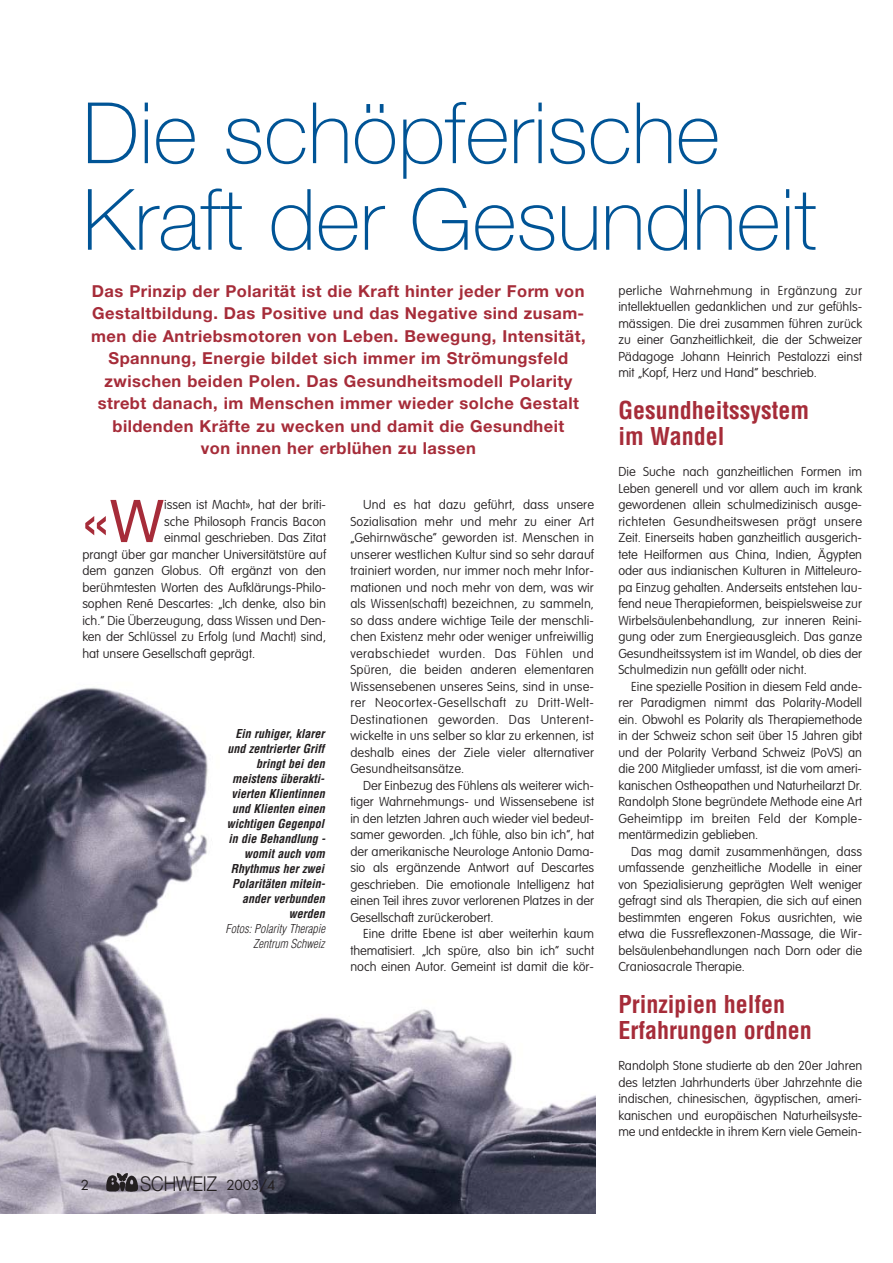
<style>
.page{position:relative;width:893px;height:1263px;background:#fff}
.page>*{position:absolute;margin:0;border:0;box-sizing:border-box;transform-origin:0 0}
.t1{font:100 84.75px/86.6px "Helvetica Neue";color:#005496}
.t2{font:58.95px "Helvetica Neue";color:#a62c39}
.t3{font:700 condensed 24px/25.5px "Helvetica";color:#a62c39}
.t4{font:300 20.4px "Helvetica Neue";color:#231f20;scale:.87 1}
.t5{font:700 16.5px/22.5px "Helvetica Neue";letter-spacing:.03em;color:#a62c39;text-align:center}
.t6{font:13.5px "Futura";color:#231f20}
.t7{font:100 12.75px/16.5px "VAG Rounded";color:#231f20;text-align:justify}
.t8{font:italic 700 condensed 12px/15px "Helvetica";color:#231f20;text-align:right}
.t9{font:italic 300 condensed 12px/15px "Helvetica";color:#231f20;text-align:right}
.s1{font-family:"Futura";font-weight:400;font-size:13.5px}
</style>
<div class="page">
<img style="left:0;top:687px;width:595px;height:527px">
<img style="left:106px;top:1172px;width:32px;height:20px">
<div style="left:349px;top:489px;width:246px;height:489px;background:#fff"></div>
<h1 class="t1" style="left:83px;top:97px;width:735px">Die schöpferische<br>Kraft der Gesundheit</h1>
<p class="t5" style="left:91px;top:281px;width:496px">Das Prinzip der Polarität ist die Kraft hinter jeder Form von Gestaltbildung. Das Positive und das Negative sind zusam&shy;men die Antriebsmotoren von Leben. Bewegung, Intensität, Spannung, Energie bildet sich immer im Strömungsfeld zwischen beiden Polen. Das Gesundheitsmodell Polarity strebt danach, im Menschen immer wieder solche Gestalt bildenden Kräfte zu wecken und damit die Gesundheit<br>von innen her erblühen zu lassen</p>
<p class="t7" style="left:618px;top:283px;width:245px">perliche Wahrnehmung in Ergänzung zur intellektuellen gedanklichen und zur gefühls&shy;mässigen. Die drei zusammen führen zurück zu einer Ganzheitlichkeit, die der Schweizer Pädagoge Johann Heinrich Pestalozzi einst mit „Kopf, Herz und Hand“ beschrieb.</p>
<h3 class="t3" style="left:618px;top:400px;width:192px">Gesundheitssystem im Wandel</h3>
<p class="t7" style="left:618px;top:464px;width:245px">Die Suche nach ganzheitlichen Formen im Leben generell und vor allem auch im krank gewordenen allein schulmedizinisch ausge&shy;richteten Gesundheitswesen prägt unsere Zeit. Einerseits haben ganzheitlich ausgerich&shy;tete Heilformen aus China, Indien, Ägypten oder aus indianischen Kulturen in Mitteleuro&shy;pa Einzug gehalten. Anderseits entstehen lau&shy;fend neue Therapieformen, beispielsweise zur Wirbelsäulenbehandlung, zur inneren Reini&shy;gung oder zum Energieausgleich. Das ganze Gesundheitssystem ist im Wandel, ob dies der Schulmedizin nun gefällt oder nicht.</p>
<p class="t7" style="left:618px;top:679px;width:245px;text-indent:13px">Eine spezielle Position in diesem Feld ande&shy;rer Paradigmen nimmt das Polarity-Modell ein. Obwohl es Polarity als Therapiemethode in der Schweiz schon seit über 15 Jahren gibt und der Polarity Verband Schweiz (PoVS) an die 200 Mitglieder umfasst, ist die vom ameri&shy;kanischen Ostheopathen und Naturheilarzt Dr.<br>Randolph Stone begründete Methode eine Art Geheimtipp im breiten Feld der Komple&shy;mentärmedizin geblieben.</p>
<p class="t7" style="left:618px;top:844px;width:245px;text-indent:13px">Das mag damit zusammenhängen, dass umfassende genzheitliche Modelle in einer von Spezialisierung geprägten Welt weniger gefragt sind als Therapien, die sich auf einen bestimmten engeren Fokus ausrichten, wie etwa die Fussreflexzonen-Massage, die Wir&shy;belsäulenbehandlungen nach Dorn oder die Craniosacrale Therapie.</p>
<h3 class="t3" style="left:618px;top:994px;width:195px">Prinzipien helfen<br>Erfahrungen ordnen</h3>
<p class="t7" style="left:618px;top:1058px;width:245px">Randolph Stone studierte ab den 20er Jahren des letzten Jahrhunderts über Jahrzehnte die indischen, chinesischen, ägyptischen, ameri&shy;kanischen und europäischen Naturheilsyste&shy;me und entdeckte in ihrem Kern viele Gemein-</p>
<h2 class="t2" style="left:82px;top:500px;width:83px">«W</h2>
<p class="t7" style="left:164px;top:497px;width:163px">issen ist Macht», hat der briti-</p>
<p class="t7" style="left:350px;top:497px;width:245px;text-indent:13px">Und es hat dazu geführt, dass unsere Sozialisation mehr und mehr zu einer Art „Gehirnwäsche“ geworden ist. Menschen in unserer westlichen Kultur sind so sehr darauf trainiert worden, nur immer noch mehr Infor&shy;mationen und noch mehr von dem, was wir als Wissen(schaft) bezeichnen, zu sammeln, so dass andere wichtige Teile der menschli&shy;chen Existenz mehr oder weniger unfreiwillig verabschiedet wurden. Das Fühlen und Spüren, die beiden anderen elementaren Wissensebenen unseres Seins, sind in unse&shy;rer Neocortex-Gesellschaft zu Dritt-Welt-Destinationen geworden. Das Unterent&shy;wickelte in uns selber so klar zu erkennen, ist deshalb eines der Ziele vieler alternativer Gesundheitsansätze.</p>
<p class="t7" style="left:350px;top:778px;width:245px;text-indent:13px">Der Einbezug des Fühlens als weiterer wich&shy;tiger Wahrnehmungs- und Wissensebene ist in den letzten Jahren auch wieder viel bedeut&shy;samer geworden. „Ich fühle, also bin ich“, hat der amerikanische Neurologe Antonio Dama&shy;sio als ergänzende Antwort auf Descartes geschrieben. Die emotionale Intelligenz hat einen Teil ihres zuvor verlorenen Platzes in der Gesellschaft zurückerobert.</p>
<p class="t7" style="left:350px;top:926px;width:245px;text-indent:13px">Eine dritte Ebene ist aber weiterhin kaum thematisiert. „Ich spüre, also bin ich“ sucht noch einen Autor. Gemeint ist damit die kör-</p>
<p class="t7" style="left:164px;top:514px;width:163px">sche Philosoph Francis Bacon</p>
<p class="t7" style="left:164px;top:530px;width:163px">einmal geschrieben. Das Zitat</p>
<p class="t7" style="left:82px;top:547px;width:245px">prangt über gar mancher Universitätstüre auf</p>
<p class="t7" style="left:82px;top:563px;width:245px">dem ganzen Globus. Oft ergänzt von den</p>
<p class="t7" style="left:82px;top:580px;width:245px">berühmtesten Worten des Aufklärungs-Philo-</p>
<p class="t7" style="left:82px;top:596px;width:245px">sophen René Descartes: „Ich denke, also bin</p>
<p class="t7" style="left:82px;top:613px;width:245px">ich.“ Die Überzeugung, dass Wissen und Den-</p>
<p class="t7" style="left:82px;top:629px;width:245px">ken der Schlüssel zu Erfolg (und Macht) sind,</p>
<p class="t7" style="left:82px;top:646px;width:174px">hat unsere Gesellschaft geprägt.</p>
<p class="t8" style="left:227px;top:727px;width:100px">Ein ruhiger, klarer und zentrierter Griff bringt bei den meistens überakti&shy;vierten Klientinnen und Klienten einen wichtigen Gegenpol in die Behandlung - womit auch vom<br>Rhythmus her zwei<br>Polaritäten mitein&shy;ander verbunden werden</p>
<p class="t9" style="left:225px;top:922px;width:101px">Fotos: Polarity Therapie<br>Zentrum Schweiz</p>
<p class="t6" style="left:81px;top:1179px;width:10px">2</p>
<h3 class="t4" style="left:140px;top:1176px;width:157px">SCHWEIZ <span class="s1">2003/4</span></h3>
</div>
